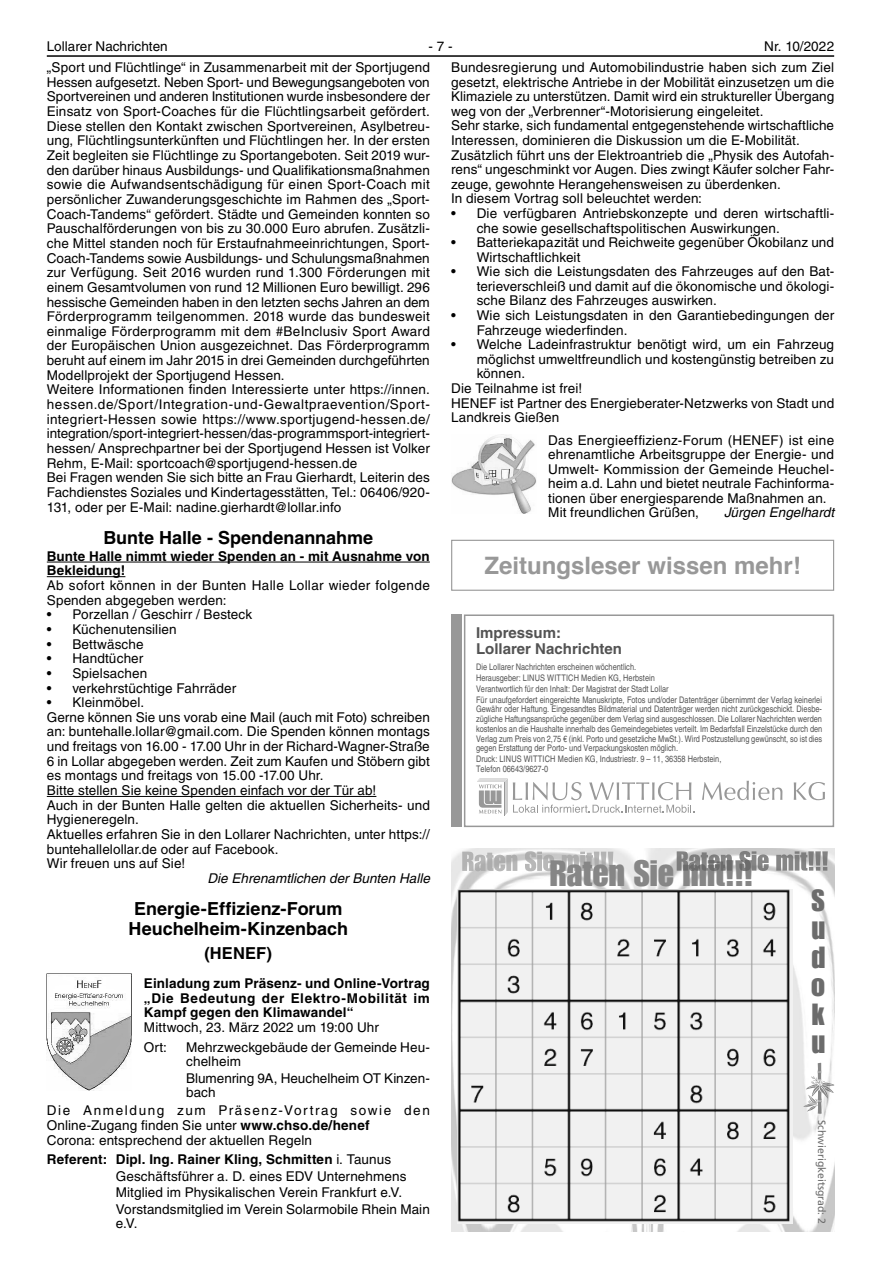
<style>
.page{position:relative;width:881px;height:1263px;background:#fff}
.page>*{position:absolute;margin:0;border:0;box-sizing:border-box;transform-origin:0 0}
.t1{font:36px "Impact LT";color:#868686}
.t2{font:30px/28.5px "Impact LT";color:#6b6b6b;text-align:justify}
.t3{font:700 24px "Helvetica";color:#989898}
.t4{font:700 18px/19.5px "Helvetica LT";color:#000;text-align:center}
.t5{font:700 16.5px "Helvetica LT";letter-spacing:.005em;color:#000}
.t6{font:700 15px/16.2px "Helvetica LT";color:#535353}
.t7{font:13.5px/14.7px "Helvetica LT";letter-spacing:.01em;color:#000}
.t8{font:700 13.5px/14.7px "Helvetica LT";letter-spacing:.015em;color:#000}
.t9{font:italic 13.5px "Helvetica LT";color:#000}
.t10{font:10.5px "Frutiger LT";color:#6b6b6b}
.t11{font:condensed 9px/9.8px "Helvetica LT";color:#535353}
.s1{font-weight:700}
</style>
<div class="page">
<hr style="left:47px;top:55px;width:786px;height:2px;background:#000">
<img style="left:451px;top:435px;width:85px;height:79px">
<hr style="left:47px;top:562px;width:382px;height:1px;background:#000">
<hr style="left:47px;top:576px;width:78px;height:1px;background:#000">
<hr style="left:47px;top:796px;width:329px;height:1px;background:#000">
<img style="left:47px;top:973px;width:85px;height:118px">
<div style="left:451px;top:614px;width:10px;height:213px;background:#989898"></div>
<svg style="left:702px;top:781px;width:80px;height:19px"></svg>
<svg style="left:793px;top:782px;width:31px;height:18px"></svg>
<svg style="left:477px;top:779px;width:215px;height:36px"></svg>
<div style="left:463px;top:614px;width:370px;height:213px;border:2px solid #989898"></div>
<img style="left:451px;top:848px;width:382px;height:383px">
<img style="left:458px;top:889px;width:333px;height:334px">
<img style="left:462px;top:851px;width:151px;height:20px">
<img style="left:805px;top:1063px;width:28px;height:41px">
<img style="left:676px;top:851px;width:151px;height:20px">
<svg style="left:683px;top:860px;width:68px;height:11px"></svg>
<div style="left:451px;top:540px;width:382px;height:51px;border:1px solid #989898"></div>
<p class="t7" style="left:47px;top:39px;width:122px">Lollarer Nachrichten</p>
<p class="t7" style="left:428px;top:39px;width:26px">- 7 -</p>
<p class="t7" style="left:451px;top:35px;width:384px;line-height:21.3px;text-align:right">Nr. 10/2022<br>Bundesregierung und Automobilindustrie haben sich zum Ziel</p>
<p class="t7" style="left:451px;top:75px;width:384px">gesetzt, elektrische Antriebe in der Mobilität einzusetzen um die Klimaziele zu unterstützen. Damit wird ein struktureller Übergang weg von der „Verbrenner“-Motorisierung eingeleitet.<br>Sehr starke, sich fundamental entgegenstehende wirtschaftliche Interessen, dominieren die Diskussion um die E-Mobilität.<br>Zusätzlich führt uns der Elektroantrieb die „Physik des Autofah&shy;rens“ ungeschminkt vor Augen. Dies zwingt Käufer solcher Fahr&shy;zeuge, gewohnte Herangehensweisen zu überdenken.<br>In diesem Vortrag soll beleuchtet werden:</p>
<p class="t7" style="left:476px;top:206px;width:359px;text-indent:-26px">• Die verfügbaren Antriebskonzepte und deren wirtschaftli&shy;che sowie gesellschaftspolitischen Auswirkungen.</p>
<p class="t7" style="left:476px;top:235px;width:359px;text-indent:-26px">• Batteriekapazität und Reichweite gegenüber Ökobilanz und<br>Wirtschaftlichkeit</p>
<p class="t7" style="left:476px;top:264px;width:359px;text-align:justify;text-indent:-26px">• Wie sich die Leistungsdaten des Fahrzeuges auf den Bat&shy;terieverschleiß und damit auf die ökonomische und ökologi&shy;sche Bilanz des Fahrzeuges auswirken.</p>
<p class="t7" style="left:476px;top:308px;width:359px;text-indent:-26px">• Wie sich Leistungsdaten in den Garantiebedingungen der<br>Fahrzeuge wiederfinden.</p>
<p class="t7" style="left:451px;top:337px;width:384px">• Welche Ladeinfrastruktur benötigt wird, um ein Fahrzeug</p>
<p class="t7" style="left:476px;top:352px;width:359px">möglichst umweltfreundlich und kostengünstig betreiben zu</p>
<p class="t7" style="left:476px;top:366px;width:50px">können.</p>
<p class="t7" style="left:451px;top:381px;width:132px">Die Teilnahme ist frei!</p>
<p class="t7" style="left:451px;top:395px;width:384px">HENEF ist Partner des Energieberater-Netzwerks von Stadt und</p>
<p class="t7" style="left:451px;top:410px;width:110px">Landkreis Gießen</p>
<p class="t7" style="left:548px;top:432px;width:287px">Das Energieeffizienz-Forum (HENEF) ist eine ehrenamtliche Arbeitsgruppe der Energie- und Umwelt- Kommission der Gemeinde Heuchel&shy;heim a.d. Lahn und bietet neutrale Fachinforma&shy;tionen über energiesparende Maßnahmen an.<br>Mit freundlichen Grüßen,</p>
<p class="t7" style="left:47px;top:60px;width:384px">„Sport und Flüchtlinge“ in Zusammenarbeit mit der Sportjugend Hessen aufgesetzt. Neben Sport- und Bewegungsangeboten von Sportvereinen und anderen Institutionen wurde insbesondere der Einsatz von Sport-Coaches für die Flüchtlingsarbeit gefördert.<br>Diese stellen den Kontakt zwischen Sportvereinen, Asylbetreu&shy;ung, Flüchtlingsunterkünften und Flüchtlingen her. In der ersten Zeit begleiten sie Flüchtlinge zu Sportangeboten. Seit 2019 wur&shy;den darüber hinaus Ausbildungs- und Qualifikationsmaßnahmen sowie die Aufwandsentschädigung für einen Sport-Coach mit persönlicher Zuwanderungsgeschichte im Rahmen des „Sport-Coach-Tandems“ gefördert. Städte und Gemeinden konnten so Pauschalförderungen von bis zu 30.000 Euro abrufen. Zusätzli&shy;che Mittel standen noch für Erstaufnahmeeinrichtungen, Sport-Coach-Tandems sowie Ausbildungs- und Schulungsmaßnahmen zur Verfügung. Seit 2016 wurden rund 1.300 Förderungen mit einem Gesamtvolumen von rund 12 Millionen Euro bewilligt. 296 hessische Gemeinden haben in den letzten sechs Jahren an dem Förderprogramm teilgenommen. 2018 wurde das bundesweit einmalige Förderprogramm mit dem #BeInclusiv Sport Award der Europäischen Union ausgezeichnet. Das Förderprogramm beruht auf einem im Jahr 2015 in drei Gemeinden durchgeführten Modellprojekt der Sportjugend Hessen.<br>Weitere Informationen finden Interessierte unter https://innen. hessen.de/Sport/Integration-und-Gewaltpraevention/Sport&shy;integriert-Hessen sowie https://www.sportjugend-hessen.de/ integration/sport-integriert-hessen/das-programmsport-integriert&shy;hessen/ Ansprechpartner bei der Sportjugend Hessen ist Volker Rehm, E-Mail: sportcoach@sportjugend-hessen.de<br>Bei Fragen wenden Sie sich bitte an Frau Gierhardt, Leiterin des Fachdienstes Soziales und Kindertagesstätten, Tel.: 06406/920- 131, oder per E-Mail: nadine.gierhardt@lollar.info</p>
<h3 class="t4" style="left:103px;top:527px;width:271px">Bunte Halle - Spendenannahme</h3>
<p class="t8" style="left:47px;top:548px;width:384px">Bunte Halle nimmt wieder Spenden an - mit Ausnahme von<br>Bekleidung!</p>
<p class="t7" style="left:47px;top:578px;width:384px">Ab sofort können in der Bunten Halle Lollar wieder folgende<br>Spenden abgegeben werden:</p>
<p class="t7" style="left:47px;top:607px;width:207px">• Porzellan / Geschirr / Besteck</p>
<p class="t7" style="left:47px;top:622px;width:131px">• Küchenutensilien</p>
<p class="t7" style="left:47px;top:636px;width:98px">• Bettwäsche</p>
<p class="t7" style="left:47px;top:651px;width:98px">• Handtücher</p>
<p class="t7" style="left:47px;top:666px;width:102px">• Spielsachen</p>
<p class="t7" style="left:47px;top:680px;width:191px">• verkehrstüchtige Fahrräder</p>
<p class="t7" style="left:47px;top:695px;width:384px">• Kleinmöbel.<br>Gerne können Sie uns vorab eine Mail (auch mit Foto) schreiben an: buntehalle.lollar@gmail.com. Die Spenden können montags und freitags von 16.00 - 17.00 Uhr in der Richard-Wagner-Straße 6 in Lollar abgegeben werden. Zeit zum Kaufen und Stöbern gibt es montags und freitags von 15.00 -17.00 Uhr.<br>Bitte stellen Sie keine Spenden einfach vor der Tür ab!<br>Auch in der Bunten Halle gelten die aktuellen Sicherheits- und Hygieneregeln.<br>Aktuelles erfahren Sie in den Lollarer Nachrichten, unter https:// buntehallelollar.de oder auf Facebook.<br>Wir freuen uns auf Sie!</p>
<p class="t9" style="left:207px;top:870px;width:224px">Die Ehrenamtlichen der Bunten Halle</p>
<h3 class="t4" style="left:129px;top:899px;width:221px">Energie-Effizienz-Forum<br>Heuchelheim-Kinzenbach</h3>
<p class="t5" style="left:204px;top:943px;width:69px">(HENEF)</p>
<p class="t8" style="left:144px;top:976px;width:287px;text-align:justify">Einladung zum Präsenz- und Online-Vortrag „Die Bedeutung der Elektro-Mobilität im Kampf gegen den Klimawandel“</p>
<p class="t7" style="left:144px;top:1017px;width:236px;line-height:19.5px">Mittwoch, 23. März 2022 um 19:00 Uhr<br>Ort:</p>
<p class="t9" style="left:723px;top:505px;width:112px">Jürgen Engelhardt</p>
<h3 class="t3" style="left:484px;top:546px;width:318px">Zeitungsleser wissen mehr!</h3>
<p class="t6" style="left:476px;top:625px;width:147px">Impressum:<br>Lollarer Nachrichten</p>
<p class="t11" style="left:476px;top:661px;width:347px;line-height:10.9px">Die Lollarer Nachrichten erscheinen wöchentlich.<br>Herausgeber: LINUS WITTICH Medien KG, Herbstein<br>Verantwortlich für den Inhalt: Der Magistrat der Stadt Lollar<br>Für unaufgefordert eingereichte Manuskripte, Fotos und/oder Datenträger übernimmt der Verlag keinerlei</p>
<p class="t11" style="left:476px;top:704px;width:347px;text-align:justify">Gewähr oder Haftung. Eingesandtes Bildmaterial und Datenträger werden nicht zurückgeschickt. Diesbe&shy;zügliche Haftungsansprüche gegenüber dem Verlag sind ausgeschlossen. Die Lollarer Nachrichten werden kostenlos an die Haushalte innerhalb des Gemeindegebietes verteilt. Im Bedarfsfall Einzelstücke durch den Verlag zum Preis von 2,75 € (inkl. Porto und gesetzliche MwSt.). Wird Postzustellung gewünscht, so ist dies gegen Erstattung der Porto- und Verpackungskosten möglich.</p>
<p class="t11" style="left:476px;top:754px;width:247px">Druck: LINUS WITTICH Medien KG, Industriestr. 9 – 11, 36358 Herbstein,<br>Telefon 06643/9627-0</p>
<h1 class="t1" style="left:549px;top:852px;width:205px">Raten Sie mit!!!</h1>
<h2 class="t2" style="left:811px;top:886px;width:15px">S u d o k u</h2>
<p class="t7" style="left:186px;top:1039px;width:245px">Mehrzweckgebäude der Gemeinde Heu&shy;chelheim</p>
<p class="t7" style="left:186px;top:1071px;width:245px">Blumenring 9A, Heuchelheim OT Kinzen&shy;bach</p>
<p class="t7" style="left:47px;top:1103px;width:384px">Die Anmeldung zum Präsenz-Vortrag sowie den<br>Online-Zugang finden Sie unter <span class="s1">www.chso.de/henef<br></span>Corona: entsprechend der aktuellen Regeln</p>
<p class="t7" style="left:116px;top:1151px;width:315px;line-height:16.5px;text-indent:-69px"><span class="s1">Referent: Dipl. Ing. Rainer Kling, Schmitten</span> i. Taunus Geschäftsführer a. D. eines EDV Unternehmens Mitglied im Physikalischen Verein Frankfurt e.V.<br>Vorstandsmitglied im Verein Solarmobile Rhein Main</p>
<p class="t7" style="left:116px;top:1216px;width:23px">e.V.</p>
<p class="t10" style="left:827px;top:1120px;width:106px;rotate:90deg">Schwierigkeitsgrad: 2</p>
</div>
